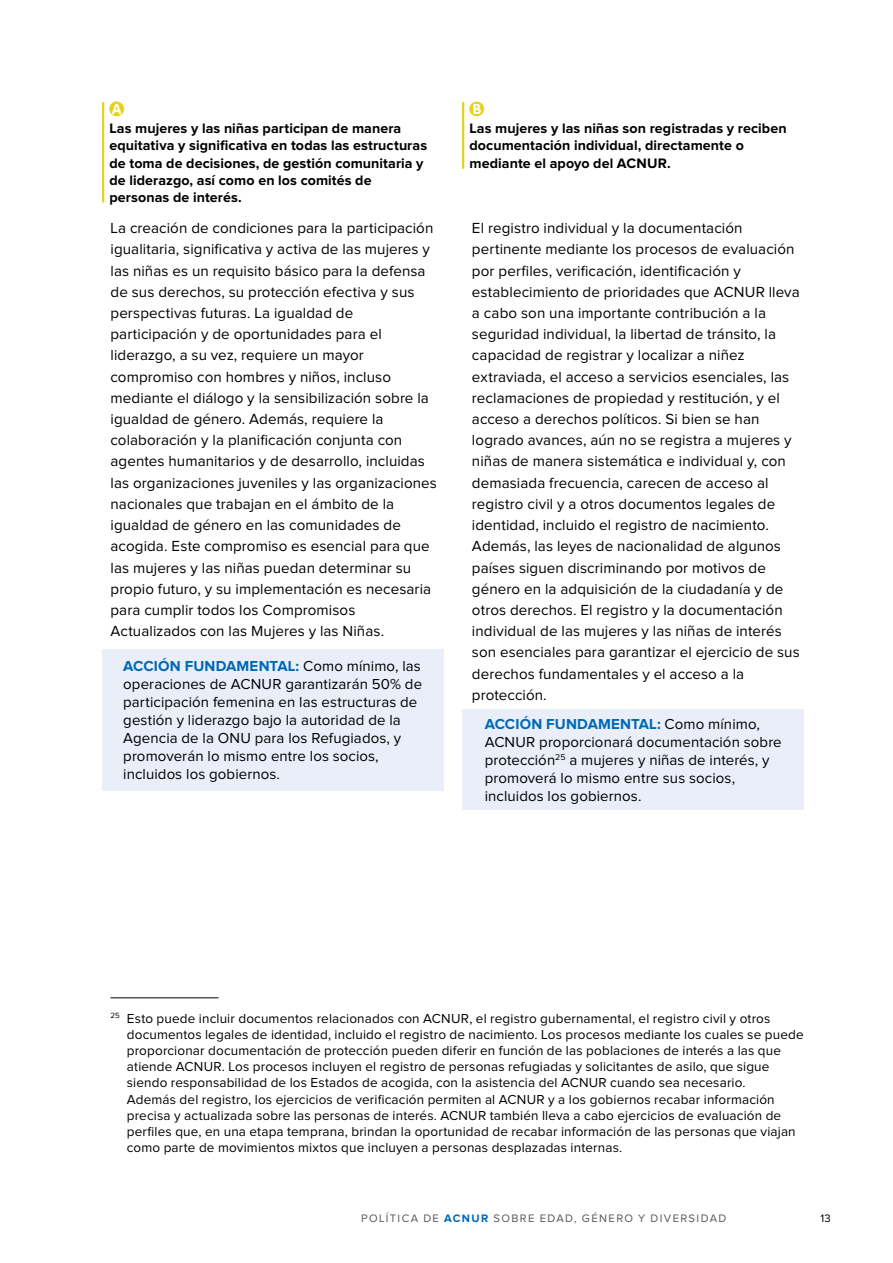
<style>
.page{position:relative;width:893px;height:1263px;background:#fff}
.page>*{position:absolute;margin:0;border:0;box-sizing:border-box;transform-origin:0 0}
.t1{font:18px "Circled";color:#e5d21c}
.t2{font:15.15px/21.1px "Proxima Nova";letter-spacing:.005em;color:#000}
.t3{font:15px/18px "Proxima Nova";letter-spacing:.005em;color:#000}
.t4{font:700 14.25px/17.1px "Proxima Nova";letter-spacing:.005em;color:#000}
.t5{font:13.5px/16.2px "Proxima Nova";letter-spacing:.01em;color:#000}
.t6{font:11.25px "Proxima Nova";letter-spacing:.125em;color:#575756}
.t7{font:11.25px "Proxima Nova";color:#000}
.s1{font-weight:700;color:#0069b4}
</style>
<div class="page">
<div style="left:102px;top:649px;width:342px;height:142px;background:#e9eef9"></div>
<div style="left:462px;top:709px;width:342px;height:100px;background:#e9eef9"></div>
<hr style="left:102px;top:102px;width:2px;height:100px;background:#e5d21c">
<hr style="left:462px;top:102px;width:2px;height:67px;background:#e5d21c">
<hr style="left:111px;top:997px;width:108px;height:1px;background:#000">
<p class="t1" style="left:109px;top:100px;width:17px">A</p>
<p class="t1" style="left:469px;top:100px;width:17px">B</p>
<p class="t4" style="left:109px;top:121px;width:319px">Las mujeres y las niñas participan de manera equitativa y significativa en todas las estructuras de toma de decisiones, de gestión comunitaria y de liderazgo, así como en los comités de personas de interés.</p>
<p class="t4" style="left:469px;top:121px;width:319px">Las mujeres y las niñas son registradas y reciben documentación individual, directamente o mediante el apoyo del ACNUR.</p>
<p class="t2" style="left:111px;top:218px;width:328px">La creación de condiciones para la participación igualitaria, significativa y activa de las mujeres y las niñas es un requisito básico para la defensa de sus derechos, su protección efectiva y sus perspectivas futuras. La igualdad de participación y de oportunidades para el liderazgo, a su vez, requiere un mayor compromiso con hombres y niños, incluso mediante el diálogo y la sensibilización sobre la igualdad de género. Además, requiere la colaboración y la planificación conjunta con agentes humanitarios y de desarrollo, incluidas las organizaciones juveniles y las organizaciones nacionales que trabajan en el ámbito de la igualdad de género en las comunidades de acogida. Este compromiso es esencial para que las mujeres y las niñas puedan determinar su propio futuro, y su implementación es necesaria para cumplir todos los Compromisos Actualizados con las Mujeres y las Niñas.</p>
<p class="t3" style="left:123px;top:658px;width:300px"><span class="s1">ACCIÓN FUNDAMENTAL:</span> Como mínimo, las operaciones de ACNUR garantizarán 50% de participación femenina en las estructuras de gestión y liderazgo bajo la autoridad de la Agencia de la ONU para los Refugiados, y promoverán lo mismo entre los socios, incluidos los gobiernos.</p>
<p class="t2" style="left:472px;top:218px;width:329px">El registro individual y la documentación pertinente mediante los procesos de evaluación por perfiles, verificación, identificación y establecimiento de prioridades que ACNUR lleva a cabo son una importante contribución a la seguridad individual, la libertad de tránsito, la capacidad de registrar y localizar a niñez extraviada, el acceso a servicios esenciales, las reclamaciones de propiedad y restitución, y el acceso a derechos políticos. Si bien se han logrado avances, aún no se registra a mujeres y niñas de manera sistemática e individual y, con demasiada frecuencia, carecen de acceso al registro civil y a otros documentos legales de identidad, incluido el registro de nacimiento.<br>Además, las leyes de nacionalidad de algunos países siguen discriminando por motivos de género en la adquisición de la ciudadanía y de otros derechos. El registro y la documentación individual de las mujeres y las niñas de interés son esenciales para garantizar el ejercicio de sus derechos fundamentales y el acceso a la protección.</p>
<p class="t3" style="left:485px;top:715px;width:298px"><span class="s1">ACCIÓN FUNDAMENTAL:</span> Como mínimo, ACNUR proporcionará documentación sobre protección<sup>25</sup> a mujeres y niñas de interés, y promoverá lo mismo entre sus socios, incluidos los gobiernos.</p>
<p class="t5" style="left:127px;top:1010px;width:678px;text-indent:-16px"><sup>25</sup> Esto puede incluir documentos relacionados con ACNUR, el registro gubernamental, el registro civil y otros documentos legales de identidad, incluido el registro de nacimiento. Los procesos mediante los cuales se puede proporcionar documentación de protección pueden diferir en función de las poblaciones de interés a las que atiende ACNUR. Los procesos incluyen el registro de personas refugiadas y solicitantes de asilo, que sigue siendo responsabilidad de los Estados de acogida, con la asistencia del ACNUR cuando sea necesario.<br>Además del registro, los ejercicios de verificación permiten al ACNUR y a los gobiernos recabar información precisa y actualizada sobre las personas de interés. ACNUR también lleva a cabo ejercicios de evaluación de perfiles que, en una etapa temprana, brindan la oportunidad de recabar información de las personas que viajan como parte de movimientos mixtos que incluyen a personas desplazadas internas.</p>
<p class="t6" style="left:361px;top:1213px;width:367px">POLÍTICA DE <span class="s1">ACNUR</span> SOBRE EDAD, GÉNERO Y DIVERSIDAD</p>
<p class="t7" style="left:821px;top:1213px;width:12px">13</p>
</div>
